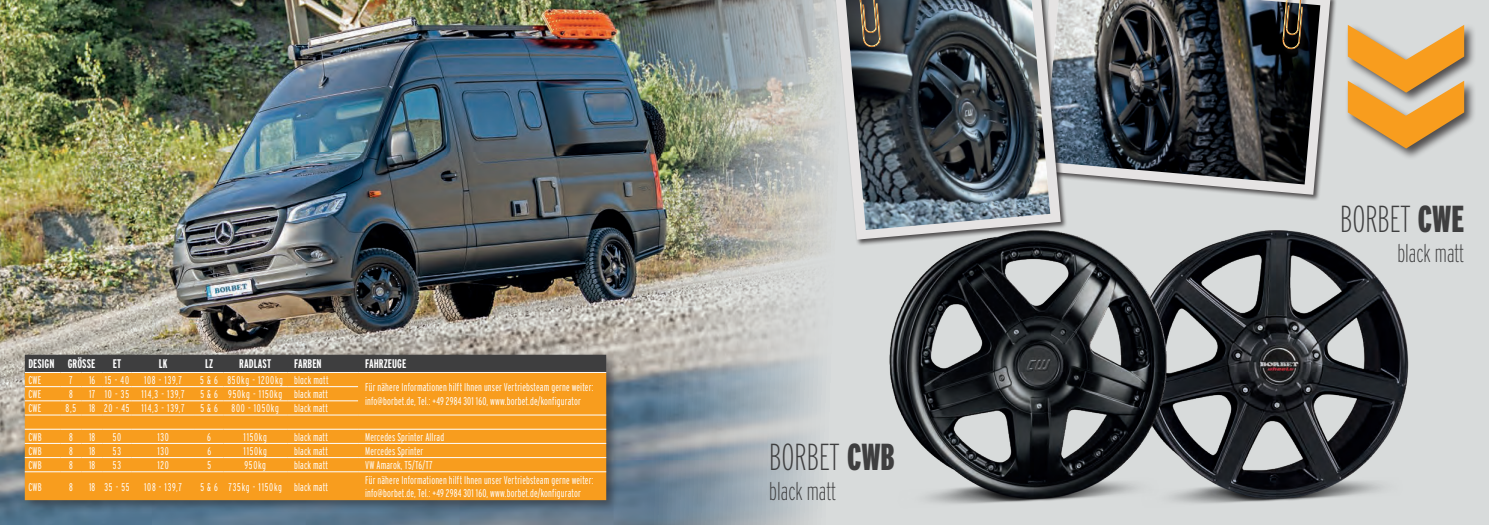
<style>
.page{position:relative;width:1489px;height:525px;background:#fff}
.page>*{position:absolute;margin:0;border:0;box-sizing:border-box;transform-origin:0 0}
.t1{font:200 37.5px "Interstate Compressed";color:#3e3e3f}
.t2{font:200 25px "Interstate Compressed";color:#3e3e3f}
.t3{font:700 12.5px "Interstate Compressed";letter-spacing:.005em;color:#fff}
.t4{font:300 11.25px "Interstate Compressed";letter-spacing:.015em;color:#fff}
.t5{font:300 11.25px "Interstate Compressed";letter-spacing:.065em;color:#fff}
.s1{font-weight:900}
</style>
<div class="page">
<div style="left:0;top:0;width:1488px;height:524px;background:#d8dbdb"></div>
<img style="left:0;top:0;width:832px;height:524px">
<div style="left:1032px;top:0;width:305px;height:201px;background:#231f20;opacity:.75"></div>
<svg style="left:1067px;top:0;width:263px;height:195px"></svg>
<img style="left:1067px;top:0;width:253px;height:184px">
<div style="left:1281px;top:0;width:27px;height:55px;background:#231f20;opacity:.75"></div>
<svg style="left:1282px;top:0;width:20px;height:50px"></svg>
<div style="left:832px;top:0;width:235px;height:246px;background:#231f20;opacity:.75"></div>
<svg style="left:835px;top:0;width:225px;height:239px"></svg>
<img style="left:845px;top:0;width:205px;height:230px">
<div style="left:857px;top:0;width:29px;height:53px;background:#231f20;opacity:.75"></div>
<svg style="left:859px;top:0;width:21px;height:47px"></svg>
<img style="left:1174px;top:230px;width:235px;height:273px">
<img style="left:881px;top:219px;width:293px;height:285px">
<div style="left:1345px;top:23px;width:131px;height:137px;background:#231f20;opacity:.75"></div>
<svg style="left:1347px;top:25px;width:116px;height:123px"></svg>
<div style="left:22px;top:352px;width:597px;height:160px;background:#231f20;opacity:.5"></div>
<div style="left:25px;top:373px;width:581px;height:127px;background:#f89d1e"></div>
<svg style="left:25px;top:354px;width:581px;height:19px;background:#464546"></svg>
<hr style="left:223px;top:372px;width:64px;height:1px;background:#fff">
<hr style="left:287px;top:372px;width:71px;height:1px;background:#fff">
<hr style="left:358px;top:372px;width:248px;height:1px;background:#fff">
<hr style="left:25px;top:428px;width:35px;height:1px;background:#fff">
<svg style="left:60px;top:428px;width:71px;height:1px"></svg>
<hr style="left:131px;top:428px;width:64px;height:1px;background:#fff">
<svg style="left:195px;top:428px;width:28px;height:1px"></svg>
<hr style="left:223px;top:428px;width:64px;height:1px;background:#fff">
<hr style="left:287px;top:428px;width:71px;height:1px;background:#fff">
<hr style="left:358px;top:428px;width:248px;height:1px;background:#fff">
<hr style="left:25px;top:471px;width:35px;height:1px;background:#fff">
<svg style="left:60px;top:471px;width:71px;height:1px"></svg>
<hr style="left:131px;top:471px;width:64px;height:1px;background:#fff">
<svg style="left:195px;top:471px;width:28px;height:1px"></svg>
<hr style="left:223px;top:471px;width:64px;height:1px;background:#fff">
<hr style="left:287px;top:471px;width:71px;height:1px;background:#fff">
<hr style="left:358px;top:471px;width:248px;height:1px;background:#fff">
<hr style="left:25px;top:386px;width:35px;height:1px;background:#fff">
<svg style="left:60px;top:386px;width:71px;height:1px"></svg>
<hr style="left:131px;top:386px;width:64px;height:1px;background:#fff">
<svg style="left:195px;top:386px;width:28px;height:1px"></svg>
<hr style="left:223px;top:386px;width:64px;height:1px;background:#fff">
<hr style="left:287px;top:386px;width:71px;height:1px;background:#fff">
<hr style="left:25px;top:443px;width:35px;height:1px;background:#fff">
<svg style="left:60px;top:443px;width:71px;height:1px"></svg>
<hr style="left:131px;top:443px;width:64px;height:1px;background:#fff">
<svg style="left:195px;top:443px;width:28px;height:1px"></svg>
<hr style="left:223px;top:443px;width:64px;height:1px;background:#fff">
<hr style="left:287px;top:443px;width:71px;height:1px;background:#fff">
<hr style="left:358px;top:443px;width:248px;height:1px;background:#fff">
<hr style="left:25px;top:400px;width:35px;height:1px;background:#fff">
<svg style="left:60px;top:400px;width:71px;height:1px"></svg>
<hr style="left:131px;top:400px;width:64px;height:1px;background:#fff">
<svg style="left:195px;top:400px;width:28px;height:1px"></svg>
<hr style="left:223px;top:400px;width:64px;height:1px;background:#fff">
<hr style="left:287px;top:400px;width:71px;height:1px;background:#fff">
<hr style="left:25px;top:414px;width:35px;height:1px;background:#fff">
<svg style="left:60px;top:414px;width:71px;height:1px"></svg>
<hr style="left:131px;top:414px;width:64px;height:1px;background:#fff">
<svg style="left:195px;top:414px;width:28px;height:1px"></svg>
<hr style="left:223px;top:414px;width:64px;height:1px;background:#fff">
<hr style="left:287px;top:414px;width:71px;height:1px;background:#fff">
<hr style="left:358px;top:414px;width:248px;height:1px;background:#fff">
<hr style="left:25px;top:457px;width:35px;height:1px;background:#fff">
<svg style="left:60px;top:457px;width:71px;height:1px"></svg>
<hr style="left:131px;top:457px;width:64px;height:1px;background:#fff">
<svg style="left:195px;top:457px;width:28px;height:1px"></svg>
<hr style="left:223px;top:457px;width:64px;height:1px;background:#fff">
<hr style="left:287px;top:457px;width:71px;height:1px;background:#fff">
<hr style="left:358px;top:457px;width:248px;height:1px;background:#fff">
<p class="t3" style="left:28px;top:357px;width:28px">DESIGN</p>
<p class="t3" style="left:68px;top:357px;width:29px">GRÖSSE</p>
<p class="t3" style="left:113px;top:357px;width:10px">ET</p>
<p class="t3" style="left:159px;top:357px;width:10px">LK</p>
<p class="t3" style="left:205px;top:357px;width:10px">LZ</p>
<p class="t3" style="left:239px;top:357px;width:33px">RADLAST</p>
<p class="t3" style="left:294px;top:357px;width:29px">FARBEN</p>
<p class="t3" style="left:365px;top:357px;width:43px">FAHRZEUGE</p>
<p class="t4" style="left:28px;top:373px;width:14px">CWE</p>
<p class="t4" style="left:69px;top:373px;width:5px">7</p>
<p class="t4" style="left:89px;top:373px;width:8px">16</p>
<p class="t4" style="left:105px;top:373px;width:26px">15 - 40</p>
<p class="t4" style="left:144px;top:373px;width:39px">108 - 139,7</p>
<p class="t4" style="left:200px;top:373px;width:19px">5 &amp; 6</p>
<p class="t5" style="left:227px;top:373px;width:57px">850kg - 1200kg</p>
<p class="t4" style="left:294px;top:373px;width:36px">black matt</p>
<p class="t4" style="left:365px;top:381px;width:230px">Für nähere Informationen hilft Ihnen unser Vertriebsteam gerne weiter:</p>
<p class="t4" style="left:365px;top:394px;width:217px">info@borbet.de, Tel.: +49 2984 301 160, www.borbet.de/konfigurator</p>
<p class="t4" style="left:28px;top:388px;width:14px">CWE</p>
<p class="t4" style="left:69px;top:388px;width:5px">8</p>
<p class="t4" style="left:89px;top:388px;width:8px">17</p>
<p class="t4" style="left:105px;top:388px;width:26px">10 - 35</p>
<p class="t4" style="left:141px;top:388px;width:45px">114,3 - 139,7</p>
<p class="t4" style="left:200px;top:388px;width:19px">5 &amp; 6</p>
<p class="t5" style="left:228px;top:388px;width:56px">950kg - 1150kg</p>
<p class="t4" style="left:294px;top:388px;width:35px">black matt</p>
<p class="t4" style="left:28px;top:402px;width:14px">CWE</p>
<p class="t4" style="left:66px;top:402px;width:12px">8,5</p>
<p class="t4" style="left:89px;top:402px;width:8px">18</p>
<p class="t4" style="left:104px;top:402px;width:27px">20 - 45</p>
<p class="t4" style="left:141px;top:402px;width:45px">114,3 - 139,7</p>
<p class="t4" style="left:200px;top:402px;width:19px">5 &amp; 6</p>
<p class="t5" style="left:231px;top:402px;width:49px">800 - 1050kg</p>
<p class="t4" style="left:294px;top:402px;width:35px">black matt</p>
<p class="t4" style="left:28px;top:430px;width:15px">CWB</p>
<p class="t4" style="left:69px;top:430px;width:5px">8</p>
<p class="t4" style="left:89px;top:430px;width:8px">18</p>
<p class="t4" style="left:113px;top:430px;width:10px">50</p>
<p class="t4" style="left:157px;top:430px;width:13px">130</p>
<p class="t4" style="left:207px;top:430px;width:5px">6</p>
<p class="t4" style="left:243px;top:430px;width:25px">1150kg</p>
<p class="t4" style="left:294px;top:430px;width:35px">black matt</p>
<p class="t4" style="left:365px;top:430px;width:80px">Mercedes Sprinter Allrad</p>
<p class="t4" style="left:28px;top:444px;width:15px">CWB</p>
<p class="t4" style="left:69px;top:444px;width:5px">8</p>
<p class="t4" style="left:89px;top:444px;width:8px">18</p>
<p class="t4" style="left:113px;top:444px;width:10px">53</p>
<p class="t4" style="left:157px;top:444px;width:13px">130</p>
<p class="t4" style="left:207px;top:444px;width:5px">6</p>
<p class="t4" style="left:243px;top:444px;width:25px">1150kg</p>
<p class="t4" style="left:294px;top:444px;width:35px">black matt</p>
<p class="t4" style="left:365px;top:444px;width:60px">Mercedes Sprinter</p>
<p class="t4" style="left:28px;top:458px;width:15px">CWB</p>
<p class="t4" style="left:69px;top:458px;width:5px">8</p>
<p class="t4" style="left:89px;top:458px;width:8px">18</p>
<p class="t4" style="left:113px;top:458px;width:10px">53</p>
<p class="t4" style="left:157px;top:458px;width:13px">120</p>
<p class="t4" style="left:207px;top:458px;width:5px">5</p>
<p class="t4" style="left:244px;top:458px;width:23px">950kg</p>
<p class="t4" style="left:294px;top:458px;width:35px">black matt</p>
<p class="t4" style="left:365px;top:458px;width:69px">VW Amarok, T5/T6/T7</p>
<p class="t4" style="left:28px;top:480px;width:15px">CWB</p>
<p class="t4" style="left:69px;top:480px;width:5px">8</p>
<p class="t4" style="left:89px;top:480px;width:8px">18</p>
<p class="t4" style="left:104px;top:480px;width:27px">35 - 55</p>
<p class="t4" style="left:144px;top:480px;width:39px">108 - 139,7</p>
<p class="t4" style="left:200px;top:480px;width:19px">5 &amp; 6</p>
<p class="t5" style="left:228px;top:480px;width:55px">735kg - 1150kg</p>
<p class="t4" style="left:294px;top:480px;width:35px">black matt</p>
<p class="t4" style="left:365px;top:473px;width:230px">Für nähere Informationen hilft Ihnen unser Vertriebsteam gerne weiter:</p>
<p class="t4" style="left:365px;top:487px;width:217px">info@borbet.de, Tel.: +49 2984 301 160, www.borbet.de/konfigurator</p>
<p class="t1" style="left:769px;top:435px;width:127px">BORBET <span class="s1">CWB</span></p>
<p class="t2" style="left:769px;top:477px;width:68px">black matt</p>
<p class="t1" style="left:1339px;top:197px;width:126px">BORBET <span class="s1">CWE</span></p>
<p class="t2" style="left:1397px;top:238px;width:68px">black matt</p>
</div>
